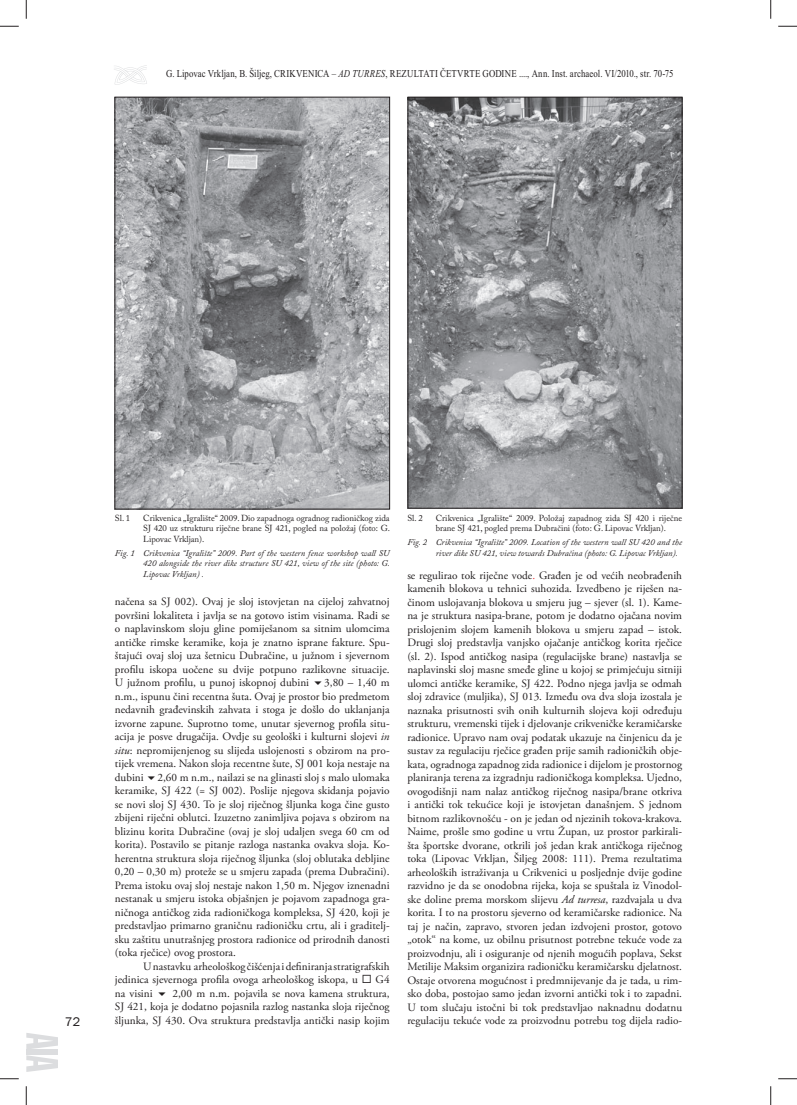
<style>
.page{position:relative;width:797px;height:1105px;background:#fff}
.page>*{position:absolute;margin:0;border:0;box-sizing:border-box;transform-origin:0 0}
.t1{font:300 13.75px "Franklin Gothic";color:#231f20}
.t2{font:11.25px/13.5px "Adobe Garamond Pro";color:#231f20;text-align:justify}
.t3{font:10.5px "Times New Roman";letter-spacing:.01em;color:#231f20;scale:.83 1}
.t4{font:italic 8.75px/10.5px "Adobe Caslon Pro";color:#231f20;text-align:justify}
.t5{font:8.75px/10.5px "Adobe Caslon Pro";color:#231f20;text-align:justify}
.s1{font-style:italic}
.s2{color:#ee363f}
</style>
<div class="page">
<img style="left:114px;top:65px;width:33px;height:20px">
<svg style="left:26px;top:1033px;width:32px;height:16px"></svg>
<svg style="left:26px;top:1055px;width:32px;height:17px"></svg>
<div style="left:26px;top:1049px;width:32px;height:6px;background:#dcdddf"></div>
<img style="left:117px;top:99px;width:271px;height:408px">
<div style="left:115px;top:97px;width:275px;height:412px;border:1px solid #231f20"></div>
<img style="left:410px;top:99px;width:270px;height:407px">
<div style="left:408px;top:97px;width:274px;height:411px;border:1px solid #231f20"></div>
<svg style="left:0;top:25px;width:19px;height:2px"></svg>
<svg style="left:778px;top:25px;width:19px;height:2px"></svg>
<svg style="left:0;top:1078px;width:19px;height:1px"></svg>
<svg style="left:778px;top:1078px;width:19px;height:1px"></svg>
<svg style="left:25px;top:0;width:2px;height:19px"></svg>
<svg style="left:25px;top:1086px;width:2px;height:19px"></svg>
<svg style="left:770px;top:0;width:1px;height:19px"></svg>
<svg style="left:770px;top:1086px;width:1px;height:19px"></svg>
<p class="t3" style="left:166px;top:70px;width:612px">G. Lipovac Vrkljan, B. Šiljeg, CRIKVENICA – <span class="s1">AD TURRES</span>, REZULTATI ČETVRTE GODINE ...., Ann. Inst. archaeol. VI/2010., str. 70-75</p>
<p class="t1" style="left:65px;top:1017px;width:17px">72</p>
<p class="t5" style="left:115px;top:514px;width:17px">Sl. 1</p>
<p class="t5" style="left:143px;top:514px;width:248px">Crikvenica „Igralište“ 2009. Dio zapadnoga ogradnog radioničkog zida SJ 420 uz strukturu riječne brane SJ 421, pogled na položaj (foto: G.<br>Lipovac Vrkljan).</p>
<p class="t4" style="left:143px;top:549px;width:248px;text-indent:-28px">Fig. 1 Crikvenica “Igralište” 2009. Part of the western fence workshop wall SU 420 alongside the river dike structure SU 421, view of the site (photo: G.<br>Lipovac Vrkljan) .</p>
<p class="t2" style="left:115px;top:596px;width:276px">načena sa SJ 002). Ovaj je sloj istovjetan na cijeloj zahvatnoj površini lokaliteta i javlja se na gotovo istim visinama. Radi se o naplavinskom sloju gline pomiješanom sa sitnim ulomcima antičke rimske keramike, koja je znatno isprane fakture. Spu&shy;štajući ovaj sloj uza šetnicu Dubračine, u južnom i sjevernom profilu iskopa uočene su dvije potpuno razlikovne situacije.<br>U južnom profilu, u punoj iskopnoj dubini</p>
<p class="t2" style="left:115px;top:677px;width:276px;text-indent:209px">3,80 – 1,40 m n.m., ispunu čini recentna šuta. Ovaj je prostor bio predmetom nedavnih građevinskih zahvata i stoga je došlo do uklanjanja izvorne zapune. Suprotno tome, unutar sjevernog profila situ&shy;acija je posve drugačija. Ovdje su geološki i kulturni slojevi <span class="s1">in situ</span>: nepromijenjenog su slijeda uslojenosti s obzirom na pro&shy;tijek vremena. Nakon sloja recentne šute, SJ 001 koja nestaje na dubini 2,60 m n.m., nailazi se na glinasti sloj s malo ulomaka keramike, SJ 422 (= SJ 002). Poslije njegova skidanja pojavio se novi sloj SJ 430. To je sloj riječnog šljunka koga čine gusto zbijeni riječni oblutci. Izuzetno zanimljiva pojava s obzirom na blizinu korita Dubračine (ovaj je sloj udaljen svega 60 cm od korita). Postavilo se pitanje razloga nastanka ovakva sloja. Ko&shy;herentna struktura sloja riječnog šljunka (sloj oblutaka debljine 0,20 – 0,30 m) proteže se u smjeru zapada (prema Dubračini).<br>Prema istoku ovaj sloj nestaje nakon 1,50 m. Njegov iznenadni nestanak u smjeru istoka objašnjen je pojavom zapadnoga gra&shy;ničnoga antičkog zida radioničkoga kompleksa, SJ 420, koji je predstavljao primarno graničnu radioničku crtu, ali i graditelj&shy;sku zaštitu unutrašnjeg prostora radionice od prirodnih danosti (toka rječice) ovog prostora.</p>
<p class="t2" style="left:115px;top:960px;width:276px;text-indent:28px">U nastavku arheološkog čišćenja i definiranja stratigrafskih jedinica sjevernoga profila ovoga arheološkog iskopa, u</p>
<p class="t2" style="left:375px;top:974px;width:16px">G4</p>
<p class="t2" style="left:115px;top:987px;width:276px;text-indent:58px">2,00 m n.m. pojavila se nova kamena struktura, SJ 421, koja je dodatno pojasnila razlog nastanka sloja riječnog šljunka, SJ 430. Ova struktura predstavlja antički nasip kojim</p>
<p class="t2" style="left:115px;top:987px;width:39px">na visini</p>
<p class="t5" style="left:407px;top:514px;width:17px">Sl. 2</p>
<p class="t5" style="left:436px;top:514px;width:248px">Crikvenica „Igralište“ 2009. Položaj zapadnog zida SJ 420 i riječne brane SJ 421, pogled prema Dubračini (foto: G. Lipovac Vrkljan).</p>
<p class="t4" style="left:436px;top:538px;width:248px;text-indent:-28px">Fig. 2 Crikvenica “Igralište” 2009. Location of the western wall SU 420 and the river dike SU 421, view towards Dubračina (photo: G. Lipovac Vrkljan).</p>
<p class="t2" style="left:407px;top:570px;width:276px">se regulirao tok riječne vode<span class="s2">.</span> Građen je od većih neobrađenih kamenih blokova u tehnici suhozida. Izvedbeno je riješen na&shy;činom uslojavanja blokova u smjeru jug – sjever (sl. 1). Kame&shy;na je struktura nasipa-brane, potom je dodatno ojačana novim prislojenim slojem kamenih blokova u smjeru zapad – istok.<br>Drugi sloj predstavlja vanjsko ojačanje antičkog korita rječice (sl. 2). Ispod antičkog nasipa (regulacijske brane) nastavlja se naplavinski sloj masne smeđe gline u kojoj se primjećuju sitniji ulomci antičke keramike, SJ 422. Podno njega javlja se odmah sloj zdravice (muljika), SJ 013. Između ova dva sloja izostala je naznaka prisutnosti svih onih kulturnih slojeva koji određuju strukturu, vremenski tijek i djelovanje crikveničke keramičarske radionice. Upravo nam ovaj podatak ukazuje na činjenicu da je sustav za regulaciju rječice građen prije samih radioničkih obje&shy;kata, ogradnoga zapadnog zida radionice i dijelom je prostornog planiranja terena za izgradnju radioničkoga kompleksa. Ujedno, ovogodišnji nam nalaz antičkog riječnog nasipa/brane otkriva i antički tok tekućice koji je istovjetan današnjem. S jednom bitnom razlikovnošću - on je jedan od njezinih tokova-krakova.<br>Naime, prošle smo godine u vrtu Župan, uz prostor parkirali&shy;šta športske dvorane, otkrili još jedan krak antičkoga riječnog toka (Lipovac Vrkljan, Šiljeg 2008: 111). Prema rezultatima arheoloških istraživanja u Crikvenici u posljednje dvije godine razvidno je da se onodobna rijeka, koja se spuštala iz Vinodol&shy;ske doline prema morskom slijevu <span class="s1">Ad turresa</span>, razdvajala u dva korita. I to na prostoru sjeverno od keramičarske radionice. Na taj je način, zapravo, stvoren jedan izdvojeni prostor, gotovo „otok“ na kome, uz obilnu prisutnost potrebne tekuće vode za proizvodnju, ali i osiguranje od njenih mogućih poplava, Sekst Metilije Maksim organizira radioničku keramičarsku djelatnost.<br>Ostaje otvorena mogućnost i predmnijevanje da je tada, u rim&shy;sko doba, postojao samo jedan izvorni antički tok i to zapadni.<br>U tom slučaju istočni bi tok predstavljao naknadnu dodatnu regulaciju tekuće vode za proizvodnu potrebu tog dijela radio-</p>
</div>
